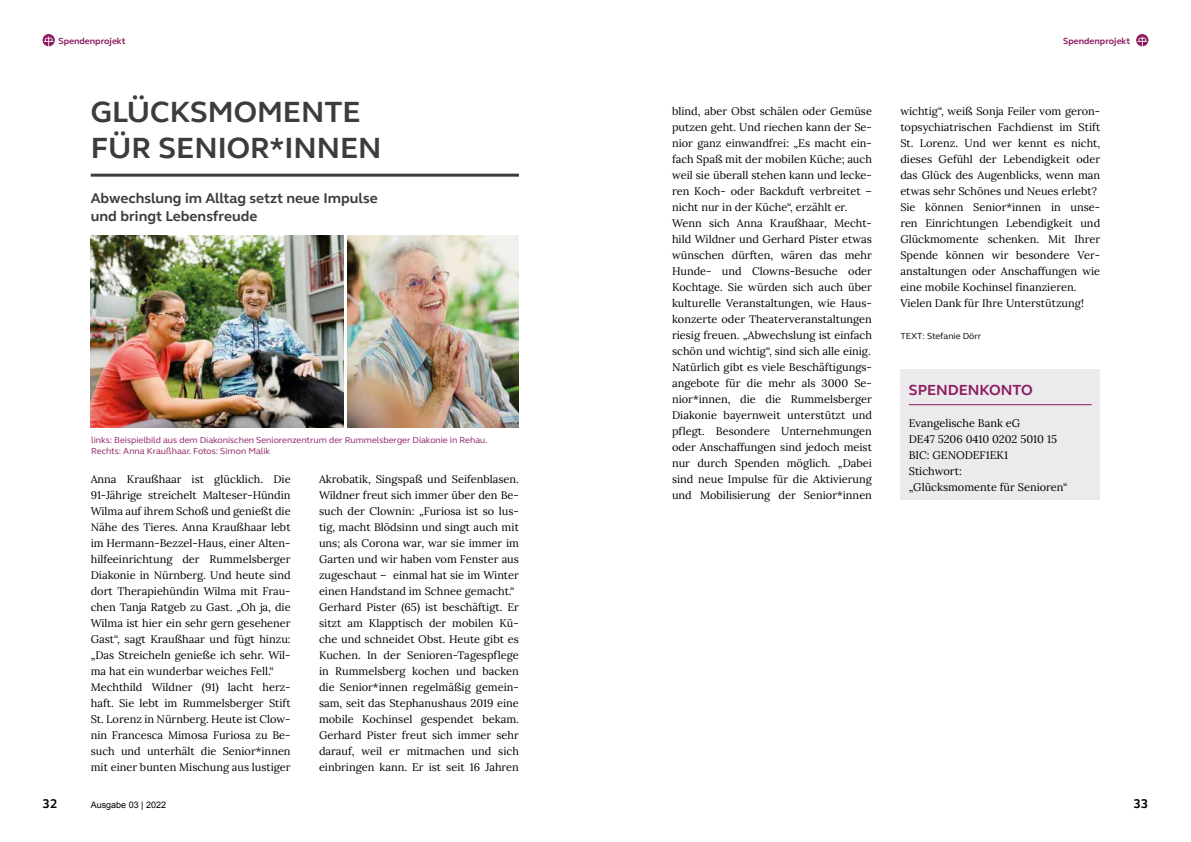
<style>
.page{position:relative;width:1191px;height:842px;background:#fff}
.page>*{position:absolute;margin:0;border:0;box-sizing:border-box;transform-origin:0 0}
.t1{font:700 30px/36px "FS Elliot";color:#3c3c3b}
.t2{font:700 15px "FS Elliot";color:#8d1b61}
.t3{font:700 14.5px/17.4px "FS Elliot";color:#3c3c3b}
.t4{font:700 13px "FS Elliot";color:#000}
.t5{font:11px/16px "Lora";color:#000}
.t6{font:9px/10.8px "FS Elliot";color:#8d1b61}
.t7{font:700 9px "FS Elliot";color:#8d1b61}
.t8{font:9px "FS Elliot";color:#000}
.t9{font:9px "Arial";color:#000}
</style>
<div class="page">
<div style="left:900px;top:369px;width:200px;height:131px;background:#ebeaec"></div>
<hr style="left:909px;top:404px;width:182px;height:1px;background:#8d1b61">
<hr style="left:91px;top:174px;width:428px;height:3px;background:#3c3c3b">
<img style="left:91px;top:235px;width:252px;height:192px">
<img style="left:348px;top:235px;width:171px;height:192px">
<svg style="left:43px;top:34px;width:12px;height:12px"></svg>
<svg style="left:1136px;top:34px;width:12px;height:12px"></svg>
<p class="t7" style="left:58px;top:34px;width:69px">Spendenprojekt</p>
<p class="t7" style="left:1063px;top:34px;width:69px">Spendenprojekt</p>
<h1 class="t1" style="left:91px;top:93px;width:292px">GLÜCKSMOMENTE<br>FÜR SENIOR*INNEN</h1>
<h3 class="t3" style="left:91px;top:190px;width:288px">Abwechslung im Alltag setzt neue Impulse und bringt Lebensfreude</h3>
<p class="t6" style="left:91px;top:435px;width:398px">links: Beispielbild aus dem Diakonischen Seniorenzentrum der Rummelsberger Diakonie in Rehau.<br>Rechts: Anna Kraußhaar. Fotos: Simon Malik</p>
<p class="t5" style="left:91px;top:471px;width:201px">Anna Kraußhaar ist glücklich. Die 91-Jährige streichelt Malteser-Hündin Wilma auf ihrem Schoß und genießt die Nähe des Tieres. Anna Kraußhaar lebt im Hermann-Bezzel-Haus, einer Alten&shy;hilfeeinrichtung der Rummelsberger Diakonie in Nürnberg. Und heute sind dort Therapiehündin Wilma mit Frau&shy;chen Tanja Ratgeb zu Gast. „Oh ja, die Wilma ist hier ein sehr gern gesehener Gast“, sagt Kraußhaar und fügt hinzu: „Das Streicheln genieße ich sehr. Wil&shy;ma hat ein wunderbar weiches Fell.“ Mechthild Wildner (91) lacht herz&shy;haft. Sie lebt im Rummelsberger Stift St. Lorenz in Nürnberg. Heute ist Clow&shy;nin Francesca Mimosa Furiosa zu Be&shy;such und unterhält die Senior*innen mit einer bunten Mischung aus lustiger</p>
<p class="t5" style="left:319px;top:471px;width:201px">Akrobatik, Singspaß und Seifenblasen.<br>Wildner freut sich immer über den Be&shy;such der Clownin: „Furiosa ist so lus&shy;tig, macht Blödsinn und singt auch mit uns; als Corona war, war sie immer im Garten und wir haben vom Fenster aus zugeschaut – einmal hat sie im Winter einen Handstand im Schnee gemacht.“ Gerhard Pister (65) ist beschäftigt. Er sitzt am Klapptisch der mobilen Kü&shy;che und schneidet Obst. Heute gibt es Kuchen. In der Senioren-Tagespflege in Rummelsberg kochen und backen die Senior*innen regelmäßig gemein&shy;sam, seit das Stephanushaus 2019 eine mobile Kochinsel gespendet bekam.<br>Gerhard Pister freut sich immer sehr darauf, weil er mitmachen und sich einbringen kann. Er ist seit 16 Jahren</p>
<p class="t5" style="left:672px;top:103px;width:201px">blind, aber Obst schälen oder Gemüse putzen geht. Und riechen kann der Se&shy;nior ganz einwandfrei: „Es macht ein&shy;fach Spaß mit der mobilen Küche; auch weil sie überall stehen kann und lecke&shy;ren Koch- oder Backduft verbreitet – nicht nur in der Küche“, erzählt er.<br>Wenn sich Anna Kraußhaar, Mecht&shy;hild Wildner und Gerhard Pister etwas wünschen dürften, wären das mehr Hunde- und Clowns-Besuche oder Kochtage. Sie würden sich auch über kulturelle Veranstaltungen, wie Haus&shy;konzerte oder Theaterveranstaltungen riesig freuen. „Abwechslung ist einfach schön und wichtig“, sind sich alle einig.<br>Natürlich gibt es viele Beschäftigungs&shy;angebote für die mehr als 3000 Se&shy;nior*innen, die die Rummelsberger Diakonie bayernweit unterstützt und pflegt. Besondere Unternehmungen oder Anschaffungen sind jedoch meist nur durch Spenden möglich. „Dabei sind neue Impulse für die Aktivierung und Mobilisierung der Senior*innen</p>
<p class="t5" style="left:900px;top:103px;width:201px">wichtig“, weiß Sonja Feiler vom geron&shy;topsychiatrischen Fachdienst im Stift St. Lorenz. Und wer kennt es nicht, dieses Gefühl der Lebendigkeit oder das Glück des Augenblicks, wenn man etwas sehr Schönes und Neues erlebt?<br>Sie können Senior*innen in unse&shy;ren Einrichtungen Lebendigkeit und Glückmomente schenken. Mit Ihrer Spende können wir besondere Ver&shy;anstaltungen oder Anschaffungen wie eine mobile Kochinsel finanzieren.<br>Vielen Dank für Ihre Unterstützung!</p>
<p class="t8" style="left:900px;top:330px;width:83px">TEXT: Stefanie Dörr</p>
<h2 class="t2" style="left:909px;top:380px;width:125px">SPENDENKONTO</h2>
<p class="t5" style="left:909px;top:415px;width:160px">Evangelische Bank eG<br>DE47 5206 0410 0202 5010 15<br>BIC: GENODEF1EK1<br>Stichwort:<br>„Glücksmomente für Senioren“</p>
<p class="t4" style="left:43px;top:795px;width:16px">32</p>
<p class="t4" style="left:1133px;top:795px;width:16px">33</p>
<p class="t9" style="left:91px;top:799px;width:77px">Ausgabe 03 | 2022</p>
</div>
